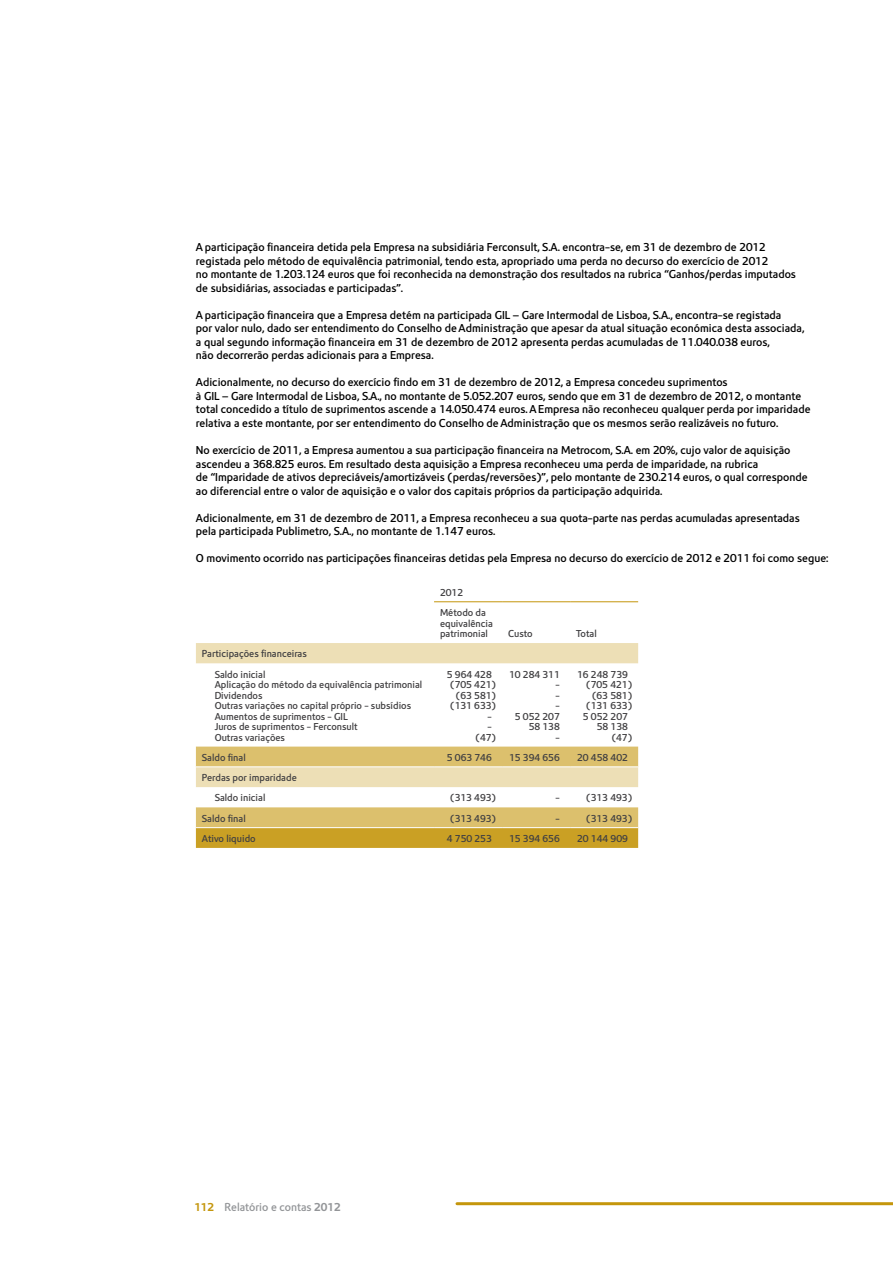
<style>
.page{position:relative;width:893px;height:1263px;background:#fff}
.page>*{position:absolute;margin:0;border:0;box-sizing:border-box;transform-origin:0 0}
.t1{font:12px/13.5px "Metrolis Redondo";color:#000}
.t2{font:12px "Metrolis Redondo";color:#939598}
.t3{font:10.5px/10.5px "Metrolis Redondo";color:#414042}
.s1{font-family:"Metrolis Negro";color:#c4960c}
.s2{font-family:"Metrolis Negro"}
</style>
<div class="page">
<hr style="left:457px;top:1202px;width:436px;height:3px;background:#c4960c">
<div style="left:196px;top:643px;width:442px;height:21px;background:#eddfb6"></div>
<svg style="left:196px;top:746px;width:442px;height:102px"></svg>
<hr style="left:434px;top:601px;width:68px;height:1px;background:#c4960c">
<hr style="left:502px;top:601px;width:68px;height:1px;background:#c4960c">
<hr style="left:570px;top:601px;width:68px;height:1px;background:#c4960c">
<hr style="left:196px;top:766px;width:238px;height:1px;background:#fff">
<hr style="left:434px;top:766px;width:68px;height:1px;background:#fff">
<hr style="left:502px;top:766px;width:68px;height:1px;background:#fff">
<hr style="left:570px;top:766px;width:68px;height:1px;background:#fff">
<hr style="left:196px;top:827px;width:238px;height:1px;background:#fff">
<hr style="left:434px;top:827px;width:68px;height:1px;background:#fff">
<hr style="left:502px;top:827px;width:68px;height:1px;background:#fff">
<hr style="left:570px;top:827px;width:68px;height:1px;background:#fff">
<p class="t1" style="left:196px;top:241px;width:601px">Aparticipação financeira detida pela Empresa na subsidiária Ferconsult, S.A. encontra-se, em 31 de dezembro de 2012 registada pelo método de equivalência patrimonial, tendo esta, apropriado uma perda no decurso do exercício de 2012<br>no montante de 1.203.124 euros que foi reconhecida na demonstração dos resultados na rubrica “Ganhos/perdas imputados de subsidiárias, associadas e participadas”.</p>
<p class="t1" style="left:196px;top:308px;width:610px">Aparticipação financeira que a Empresa detém na participada GIL – Gare Intermodal de Lisboa, S.A., encontra-se registada<br>por valor nulo, dado ser entendimento do Conselho deAdministração que apesar da atual situação económica desta associada, a qual segundo informação financeira em 31 de dezembro de 2012 apresenta perdas acumuladas de 11.040.038 euros,<br>não decorrerão perdas adicionais para a Empresa.</p>
<p class="t1" style="left:196px;top:376px;width:616px">Adicionalmente, no decurso do exercício findo em 31 de dezembro de 2012, a Empresa concedeu suprimentos<br>à GIL – Gare Intermodal de Lisboa, S.A., no montante de 5.052.207 euros, sendo que em 31 de dezembro de 2012, o montante total concedido a título de suprimentos ascende a 14.050.474 euros.AEmpresa não reconheceu qualquer perda por imparidade relativa a este montante, por ser entendimento do Conselho deAdministração que os mesmos serão realizáveis no futuro.</p>
<p class="t1" style="left:196px;top:443px;width:613px">No exercício de 2011, a Empresa aumentou a sua participação financeira na Metrocom, S.A. em 20%, cujo valor de aquisição ascendeu a 368.825 euros. Em resultado desta aquisição a Empresa reconheceu uma perda de imparidade, na rubrica<br>de “Imparidade de ativos depreciáveis/amortizáveis (perdas/reversões)”, pelo montante de 230.214 euros, o qual corresponde ao diferencial entre o valor de aquisição e o valor dos capitais próprios da participação adquirida.</p>
<p class="t1" style="left:196px;top:511px;width:605px">Adicionalmente, em 31 de dezembro de 2011, a Empresa reconheceu a sua quota-parte nas perdas acumuladas apresentadas pela participada Publimetro, S.A., no montante de 1.147 euros.</p>
<p class="t1" style="left:196px;top:551px;width:634px">O movimento ocorrido nas participações financeiras detidas pela Empresa no decurso do exercício de 2012 e 2011 foi como segue:</p>
<p class="t3" style="left:440px;top:582px;width:47px;line-height:20.2px">2012<br>Método da</p>
<p class="t3" style="left:440px;top:618px;width:54px">equivalência patrimonial</p>
<p class="t3" style="left:508px;top:628px;width:26px">Custo</p>
<p class="t3" style="left:576px;top:628px;width:22px">Total</p>
<p class="t3" style="left:215px;top:644px;width:94px;line-height:20.2px;text-indent:-13px">Participações financeiras<br>Saldo inicial</p>
<p class="t3" style="left:215px;top:679px;width:209px">Aplicação do método da equivalência patrimonial<br>Dividendos<br>Outras variações no capital próprio - subsídios<br>Aumentos de suprimentos - GIL<br>Juros de suprimentos - Ferconsult<br>Outras variações</p>
<p class="t3" style="left:447px;top:669px;width:47px">5 964 428</p>
<p class="t3" style="left:450px;top:679px;width:47px">(705 421)</p>
<p class="t3" style="left:456px;top:690px;width:42px">(63 581)</p>
<p class="t3" style="left:450px;top:700px;width:47px">(131 633)</p>
<p class="t3" style="left:487px;top:711px;width:6px">-</p>
<p class="t3" style="left:487px;top:721px;width:6px">-</p>
<p class="t3" style="left:476px;top:732px;width:22px">(47)</p>
<p class="t3" style="left:509px;top:669px;width:52px;text-align:right">10 284 311 -<br>-<br>-<br>5 052 207<br>58 138<br>-</p>
<p class="t3" style="left:577px;top:669px;width:52px">16 248 739</p>
<p class="t3" style="left:586px;top:679px;width:47px">(705 421)</p>
<p class="t3" style="left:592px;top:690px;width:42px">(63 581)</p>
<p class="t3" style="left:586px;top:700px;width:47px">(131 633)</p>
<p class="t3" style="left:583px;top:711px;width:47px">5 052 207</p>
<p class="t3" style="left:597px;top:721px;width:33px">58 138</p>
<p class="t3" style="left:612px;top:732px;width:22px">(47)</p>
<p class="t3" style="left:202px;top:752px;width:45px">Saldo final</p>
<p class="t3" style="left:447px;top:752px;width:47px">5 063 746</p>
<p class="t3" style="left:509px;top:752px;width:52px">15 394 656</p>
<p class="t3" style="left:577px;top:752px;width:52px">20 458 402</p>
<p class="t3" style="left:215px;top:767px;width:84px;line-height:20.2px;text-indent:-13px">Perdas por imparidade<br>Saldo inicial</p>
<p class="t3" style="left:450px;top:793px;width:47px">(313 493)</p>
<p class="t3" style="left:556px;top:793px;width:6px">-</p>
<p class="t3" style="left:586px;top:793px;width:47px">(313 493)</p>
<p class="t3" style="left:202px;top:813px;width:45px">Saldo final</p>
<p class="t3" style="left:450px;top:813px;width:47px">(313 493)</p>
<p class="t3" style="left:556px;top:813px;width:6px">-</p>
<p class="t3" style="left:586px;top:813px;width:47px">(313 493)</p>
<p class="t3" style="left:202px;top:833px;width:55px">Ativo liquido</p>
<p class="t3" style="left:447px;top:833px;width:47px">4 750 253</p>
<p class="t3" style="left:509px;top:833px;width:52px">15 394 656</p>
<p class="t3" style="left:577px;top:833px;width:52px">20 144 909</p>
<p class="t2" style="left:194px;top:1200px;width:148px"><span class="s1">112</span> Relatório e contas <span class="s2">2012</span></p>
</div>
